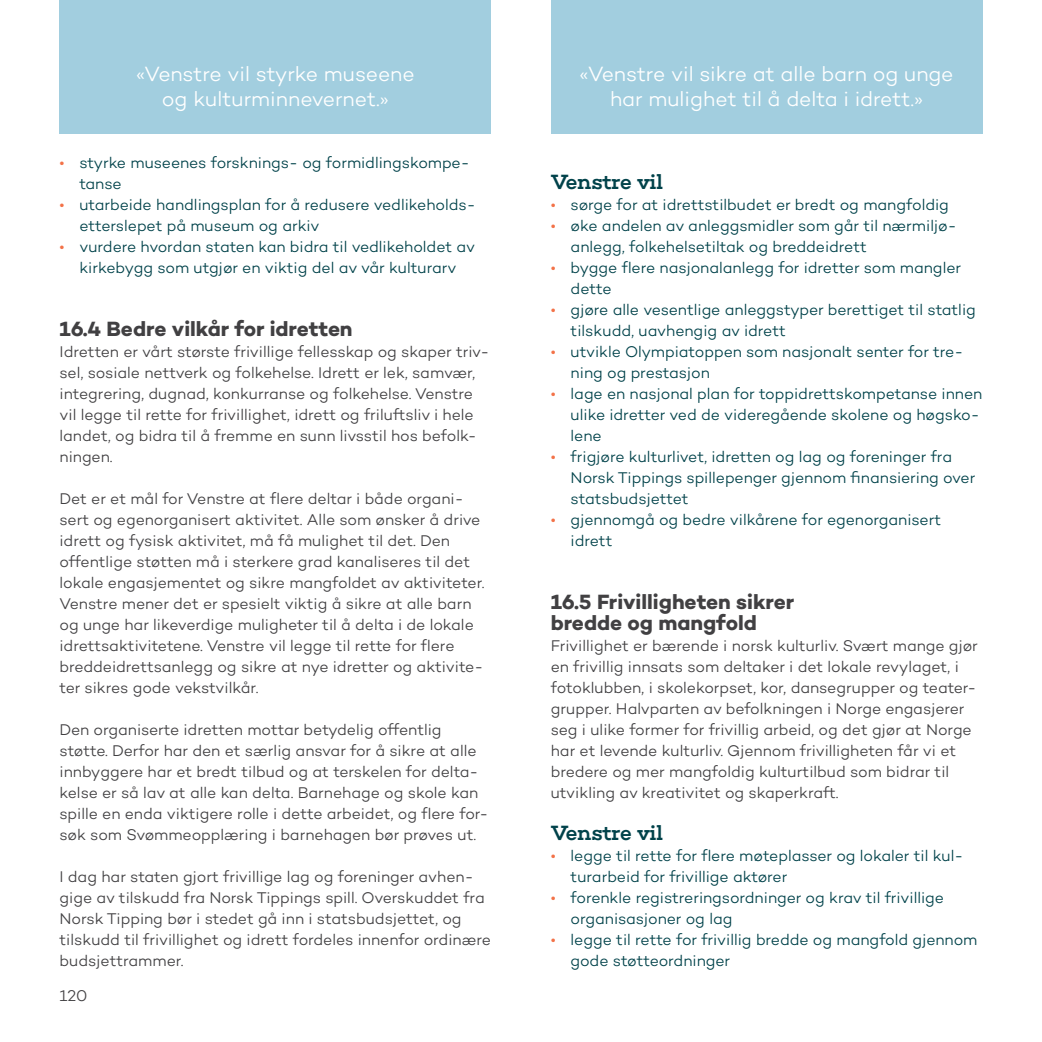
<style>
.page{position:relative;width:1042px;height:1042px;background:#fff}
.page>*{position:absolute;margin:0;border:0;box-sizing:border-box;transform-origin:0 0}
.t1{font:300 21px/24.5px "Campton";color:#fff;text-align:center}
.t2{font:700 21px/21px "Campton";letter-spacing:-.005em;color:#414042}
.t3{font:500 21px "Choplin";letter-spacing:-.02em;color:#00424a}
.t4{font:300 15.75px/21px "Campton";letter-spacing:-.005em;color:#414042}
.t5{font:300 15.75px/21px "Campton";letter-spacing:-.005em;color:#00424a}
.s1{color:#f37248}
</style>
<div class="page">
<div style="left:60px;top:0;width:431px;height:134px;background:#a2cedf"></div>
<div style="left:551px;top:0;width:431px;height:134px;background:#a2cedf"></div>
<h1 class="t1" style="left:136px;top:62px;width:280px">«Venstre vil styrke museene og kulturminnevernet.»</h1>
<h1 class="t1" style="left:579px;top:62px;width:375px">«Venstre vil sikre at alle barn og unge har mulighet til å delta i idrett.»</h1>
<p class="t5" style="left:79px;top:152px;width:392px;text-indent:-20px"><span class="s1">•</span> styrke museenes forsknings- og formidlingskompe&shy;tanse</p>
<p class="t5" style="left:79px;top:194px;width:394px;text-indent:-20px"><span class="s1">•</span> utarbeide handlingsplan for å redusere vedlikeholds&shy;etterslepet på museum og arkiv</p>
<p class="t5" style="left:60px;top:236px;width:417px;text-align:center"><span class="s1">•</span> vurdere hvordan staten kan bidra til vedlikeholdet av kirkebygg som utgjør en viktig del av vår kulturarv</p>
<h1 class="t2" style="left:60px;top:318px;width:294px">16.4 Bedre vilkår for idretten</h1>
<p class="t4" style="left:60px;top:341px;width:431px">Idretten er vårt største frivillige fellesskap og skaper triv&shy;sel, sosiale nettverk og folkehelse. Idrett er lek, samvær, integrering, dugnad, konkurranse og folkehelse. Venstre vil legge til rette for frivillighet, idrett og friluftsliv i hele landet, og bidra til å fremme en sunn livsstil hos befolk&shy;ningen.</p>
<p class="t4" style="left:60px;top:488px;width:426px">Det er et mål for Venstre at flere deltar i både organi&shy;sert og egenorganisert aktivitet. Alle som ønsker å drive idrett og fysisk aktivitet, må få mulighet til det. Den offentlige støtten må i sterkere grad kanaliseres til det lokale engasjementet og sikre mangfoldet av aktiviteter.<br>Venstre mener det er spesielt viktig å sikre at alle barn og unge har likeverdige muligheter til å delta i de lokale idrettsaktivitetene. Venstre vil legge til rette for flere breddeidrettsanlegg og sikre at nye idretter og aktivite&shy;ter sikres gode vekstvilkår.</p>
<p class="t4" style="left:60px;top:719px;width:430px">Den organiserte idretten mottar betydelig offentlig støtte. Derfor har den et særlig ansvar for å sikre at alle innbyggere har et bredt tilbud og at terskelen for delta&shy;kelse er så lav at alle kan delta. Barnehage og skole kan spille en enda viktigere rolle i dette arbeidet, og flere for&shy;søk som Svømmeopplæring i barnehagen bør prøves ut.</p>
<p class="t4" style="left:60px;top:866px;width:433px">I dag har staten gjort frivillige lag og foreninger avhen&shy;gige av tilskudd fra Norsk Tippings spill. Overskuddet fra Norsk Tipping bør i stedet gå inn i statsbudsjettet, og tilskudd til frivillighet og idrett fordeles innenfor ordinære budsjettrammer.</p>
<p class="t4" style="left:60px;top:985px;width:29px">120</p>
<h1 class="t3" style="left:551px;top:170px;width:114px">Venstre vil</h1>
<p class="t5" style="left:551px;top:194px;width:400px"><span class="s1">•</span> sørge for at idrettstilbudet er bredt og mangfoldig</p>
<p class="t5" style="left:570px;top:215px;width:384px;text-indent:-20px"><span class="s1">•</span> øke andelen av anleggsmidler som går til nærmiljø&shy;anlegg, folkehelsetiltak og breddeidrett</p>
<p class="t5" style="left:570px;top:257px;width:392px;text-indent:-20px"><span class="s1">•</span> bygge flere nasjonalanlegg for idretter som mangler dette</p>
<p class="t5" style="left:570px;top:299px;width:407px;text-indent:-20px"><span class="s1">•</span> gjøre alle vesentlige anleggstyper berettiget til statlig tilskudd, uavhengig av idrett</p>
<p class="t5" style="left:570px;top:341px;width:394px;text-indent:-20px"><span class="s1">•</span> utvikle Olympiatoppen som nasjonalt senter for tre&shy;ning og prestasjon</p>
<p class="t5" style="left:570px;top:383px;width:413px;text-indent:-20px"><span class="s1">•</span> lage en nasjonal plan for toppidrettskompetanse innen ulike idretter ved de videregående skolene og høgsko&shy;lene</p>
<p class="t5" style="left:570px;top:446px;width:406px;text-indent:-20px"><span class="s1">•</span> frigjøre kulturlivet, idretten og lag og foreninger fra<br>Norsk Tippings spillepenger gjennom finansiering over statsbudsjettet</p>
<p class="t5" style="left:570px;top:509px;width:372px;text-indent:-20px"><span class="s1">•</span> gjennomgå og bedre vilkårene for egenorganisert idrett</p>
<h1 class="t2" style="left:551px;top:591px;width:245px">16.5 Frivilligheten sikrer bredde og mangfold</h1>
<p class="t4" style="left:551px;top:635px;width:429px">Frivillighet er bærende i norsk kulturliv. Svært mange gjør en frivillig innsats som deltaker i det lokale revylaget, i fotoklubben, i skolekorpset, kor, dansegrupper og teater&shy;grupper. Halvparten av befolkningen i Norge engasjerer seg i ulike former for frivillig arbeid, og det gjør at Norge har et levende kulturliv. Gjennom frivilligheten får vi et bredere og mer mangfoldig kulturtilbud som bidrar til utvikling av kreativitet og skaperkraft.</p>
<h1 class="t3" style="left:551px;top:821px;width:114px">Venstre vil</h1>
<p class="t5" style="left:570px;top:845px;width:394px;text-indent:-20px"><span class="s1">•</span> legge til rette for flere møteplasser og lokaler til kul&shy;turarbeid for frivillige aktører</p>
<p class="t5" style="left:570px;top:887px;width:375px;text-indent:-20px"><span class="s1">•</span> forenkle registreringsordninger og krav til frivillige organisasjoner og lag</p>
<p class="t5" style="left:570px;top:929px;width:408px;text-indent:-20px"><span class="s1">•</span> legge til rette for frivillig bredde og mangfold gjennom gode støtteordninger</p>
</div>
